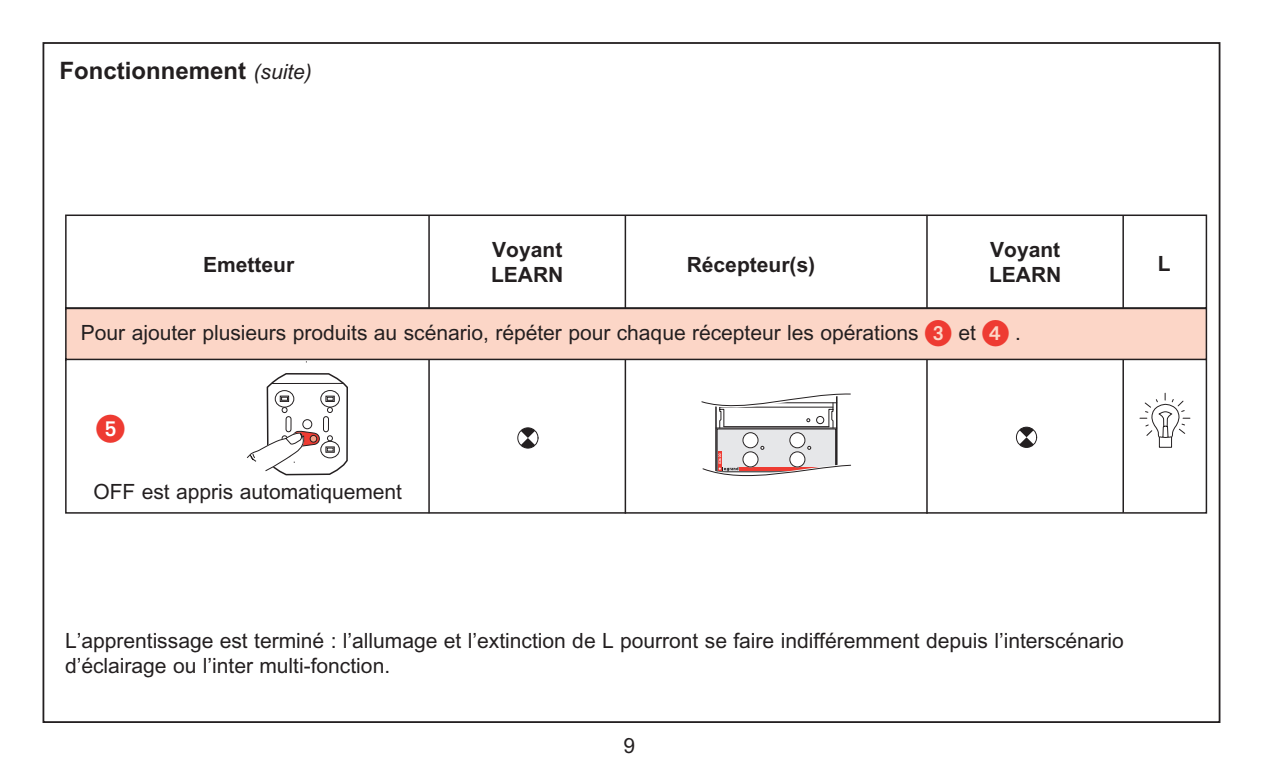
<style>
.page{position:relative;width:1263px;height:766px;background:#fff}
.page>*{position:absolute;margin:0;border:0;box-sizing:border-box;transform-origin:0 0}
.t1{font:700 24px "Arial";color:#231f20}
.t2{font:21px/25.2px "Arial";color:#231f20}
.t3{font:700 21px/25.2px "Arial";color:#231f20}
.s1{font-weight:400;font-style:italic;font-size:21px}
.s2{font-family:"European Pi One";font-size:27px;color:#ee3b32}
</style>
<div class="page">
<svg style="left:65px;top:214px;width:1142px;height:299px"></svg>
<svg style="left:521px;top:427px;width:14px;height:21px"></svg>
<div style="left:517px;top:427px;width:21px;height:21px;border:1px solid #231f20;border-radius:50%"></div>
<svg style="left:1019px;top:427px;width:15px;height:20px"></svg>
<div style="left:1016px;top:426px;width:21px;height:21px;border:1px solid #231f20;border-radius:50%"></div>
<svg style="left:1139px;top:393px;width:51px;height:55px"></svg>
<svg style="left:701px;top:390px;width:150px;height:94px"></svg>
<svg style="left:247px;top:371px;width:102px;height:105px"></svg>
<svg style="left:96px;top:414px;width:29px;height:29px"></svg>
<p class="t1" style="left:60px;top:56px;width:254px">Fonctionnement <span class="s1">(suite)</span></p>
<p class="t3" style="left:491px;top:237px;width:74px">Voyant<br>LEARN</p>
<p class="t3" style="left:989px;top:237px;width:74px">Voyant<br>LEARN</p>
<p class="t3" style="left:203px;top:252px;width:93px">Emetteur</p>
<p class="t3" style="left:687px;top:252px;width:130px">Récepteur(s)</p>
<p class="t2" style="left:81px;top:319px;width:941px">Pour ajouter plusieurs produits au scénario, répéter pour chaque récepteur les opérations <span class="s2">3</span> et <span class="s2">4</span> .</p>
<p class="t3" style="left:1158px;top:251px;width:14px">L</p>
<p class="t2" style="left:93px;top:478px;width:310px">OFF est appris automatiquement</p>
<p class="t2" style="left:65px;top:627px;width:1060px">L’apprentissage est terminé : l’allumage et l’extinction de L pourront se faire indifféremment depuis l’interscénario d’éclairage ou l’inter multi-fonction.</p>
<p class="t2" style="left:623px;top:732px;width:13px">9</p>
</div>
